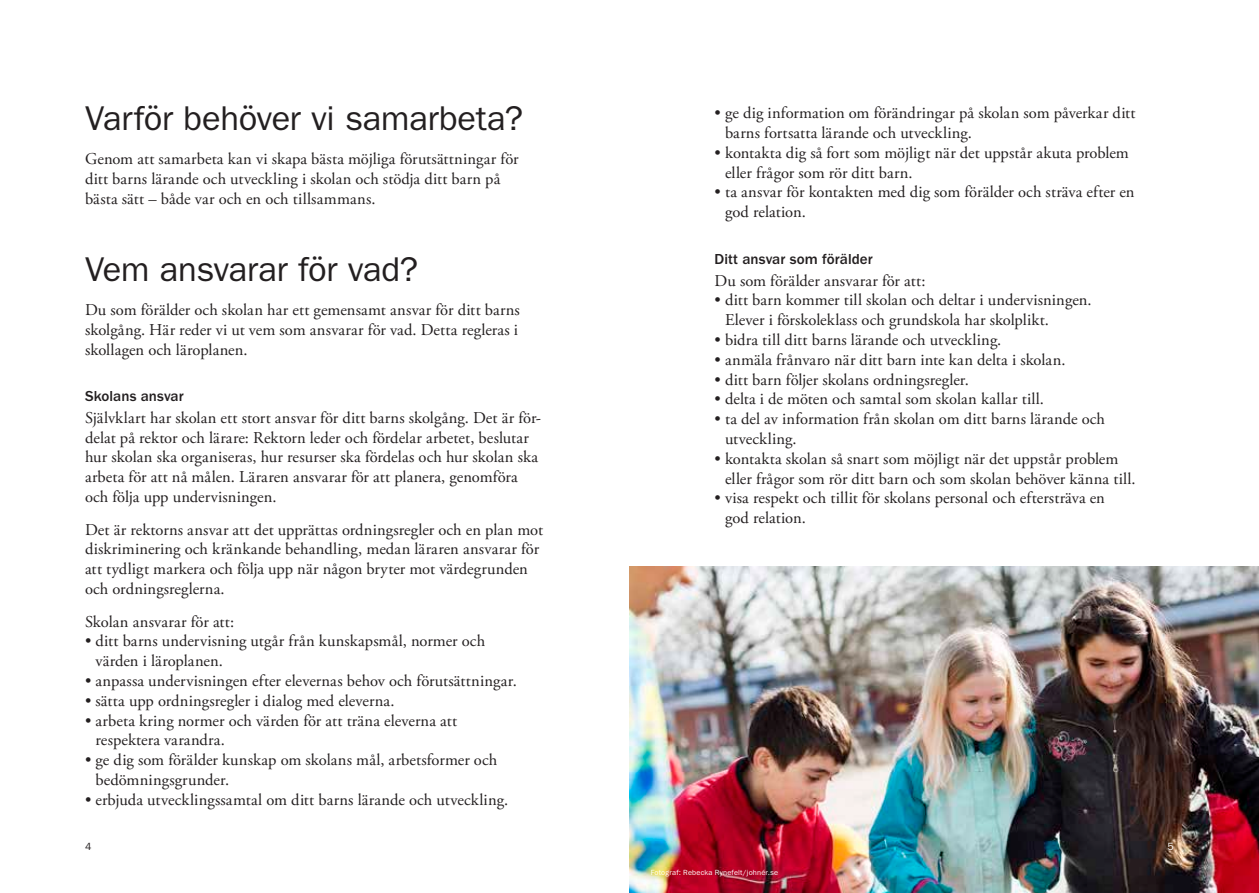
<style>
.page{position:relative;width:1259px;height:893px;background:#fff}
.page>*{position:absolute;margin:0;border:0;box-sizing:border-box;transform-origin:0 0}
.t1{font:34.5px "ITC Franklin Gothic Std";letter-spacing:-.01em;color:#231f20}
.t2{font:16.5px/19.8px "Adobe Garamond Pro";letter-spacing:.005em;color:#231f20}
.t3{font:500 15px "ITC Franklin Gothic Std";letter-spacing:.005em;color:#231f20}
.t4{font:10.5px "ITC Franklin Gothic Std";color:#231f20}
.t5{font:10.5px "ITC Franklin Gothic Std";color:#fff}
.t6{font:7.5px "ITC Franklin Gothic Std";letter-spacing:.025em;color:#fff}
</style>
<div class="page">
<img style="left:629px;top:567px;width:630px;height:326px">
<h1 class="t1" style="left:85px;top:98px;width:439px">Varför behöver vi samarbeta?</h1>
<p class="t2" style="left:85px;top:149px;width:435px">Genom att samarbeta kan vi skapa bästa möjliga förutsättningar för ditt barns lärande och utveckling i skolan och stödja ditt barn på bästa sätt – både var och en och tillsammans.</p>
<h1 class="t1" style="left:85px;top:249px;width:335px">Vem ansvarar för vad?</h1>
<p class="t2" style="left:85px;top:300px;width:436px;text-align:justify">Du som förälder och skolan har ett gemensamt ansvar för ditt barns skolgång. Här reder vi ut vem som ansvarar för vad. Detta regleras i skollagen och läroplanen.</p>
<p class="t3" style="left:85px;top:387px;width:100px">Skolans ansvar</p>
<p class="t2" style="left:85px;top:408px;width:457px">Självklart har skolan ett stort ansvar för ditt barns skolgång. Det är för&shy;delat på rektor och lärare: Rektorn leder och fördelar arbetet, beslutar hur skolan ska organiseras, hur resurser ska fördelas och hur skolan ska arbeta för att nå målen. Läraren ansvarar för att planera, genomföra och följa upp undervisningen.</p>
<p class="t2" style="left:85px;top:520px;width:459px">Det är rektorns ansvar att det upprättas ordningsregler och en plan mot diskriminering och kränkande behandling, medan läraren ansvarar för att tydligt markera och följa upp när någon bryter mot värdegrunden och ordningsreglerna.</p>
<p class="t2" style="left:85px;top:612px;width:151px">Skolan ansvarar för att:</p>
<p class="t2" style="left:96px;top:632px;width:391px;text-indent:-10px">• ditt barns undervisning utgår från kunskapsmål, normer och värden i läroplanen.</p>
<p class="t2" style="left:85px;top:671px;width:433px">• anpassa undervisningen efter elevernas behov och förutsättningar.</p>
<p class="t2" style="left:85px;top:691px;width:311px">• sätta upp ordningsregler i dialog med eleverna.</p>
<p class="t2" style="left:96px;top:711px;width:363px;text-indent:-10px">• arbeta kring normer och värden för att träna eleverna att respektera varandra.</p>
<p class="t2" style="left:96px;top:751px;width:403px;text-indent:-10px">• ge dig som förälder kunskap om skolans mål, arbetsformer och bedömningsgrunder.</p>
<p class="t2" style="left:85px;top:790px;width:424px">• erbjuda utvecklingssamtal om ditt barns lärande och utveckling.</p>
<p class="t2" style="left:725px;top:104px;width:412px;text-indent:-10px">• ge dig information om förändringar på skolan som påverkar ditt barns fortsatta lärande och utveckling.</p>
<p class="t2" style="left:725px;top:143px;width:405px;text-indent:-10px">• kontakta dig så fort som möjligt när det uppstår akuta problem eller frågor som rör ditt barn.</p>
<p class="t2" style="left:725px;top:183px;width:411px;text-indent:-10px">• ta ansvar för kontakten med dig som förälder och sträva efter en god relation.</p>
<p class="t3" style="left:714px;top:250px;width:160px">Ditt ansvar som förälder</p>
<p class="t2" style="left:714px;top:271px;width:212px">Du som förälder ansvarar för att:</p>
<p class="t2" style="left:725px;top:291px;width:368px;text-indent:-10px">• ditt barn kommer till skolan och deltar i undervisningen.<br>Elever i förskoleklass och grundskola har skolplikt.</p>
<p class="t2" style="left:714px;top:330px;width:288px">• bidra till ditt barns lärande och utveckling.</p>
<p class="t2" style="left:714px;top:350px;width:352px">• anmäla frånvaro när ditt barn inte kan delta i skolan.</p>
<p class="t2" style="left:714px;top:370px;width:256px">• ditt barn följer skolans ordningsregler.</p>
<p class="t2" style="left:714px;top:390px;width:331px">• delta i de möten och samtal som skolan kallar till.</p>
<p class="t2" style="left:725px;top:410px;width:381px;text-indent:-10px">• ta del av information från skolan om ditt barns lärande och utveckling.</p>
<p class="t2" style="left:725px;top:449px;width:412px;text-indent:-10px">• kontakta skolan så snart som möjligt när det uppstår problem eller frågor som rör ditt barn och som skolan behöver känna till.</p>
<p class="t2" style="left:725px;top:489px;width:381px;text-indent:-10px">• visa respekt och tillit för skolans personal och eftersträva en god relation.</p>
<p class="t4" style="left:85px;top:841px;width:8px">4</p>
<p class="t5" style="left:1167px;top:841px;width:8px">5</p>
<p class="t6" style="left:651px;top:868px;width:129px">Fotograf: Rebecka Rynefelt/johnér.se</p>
</div>
